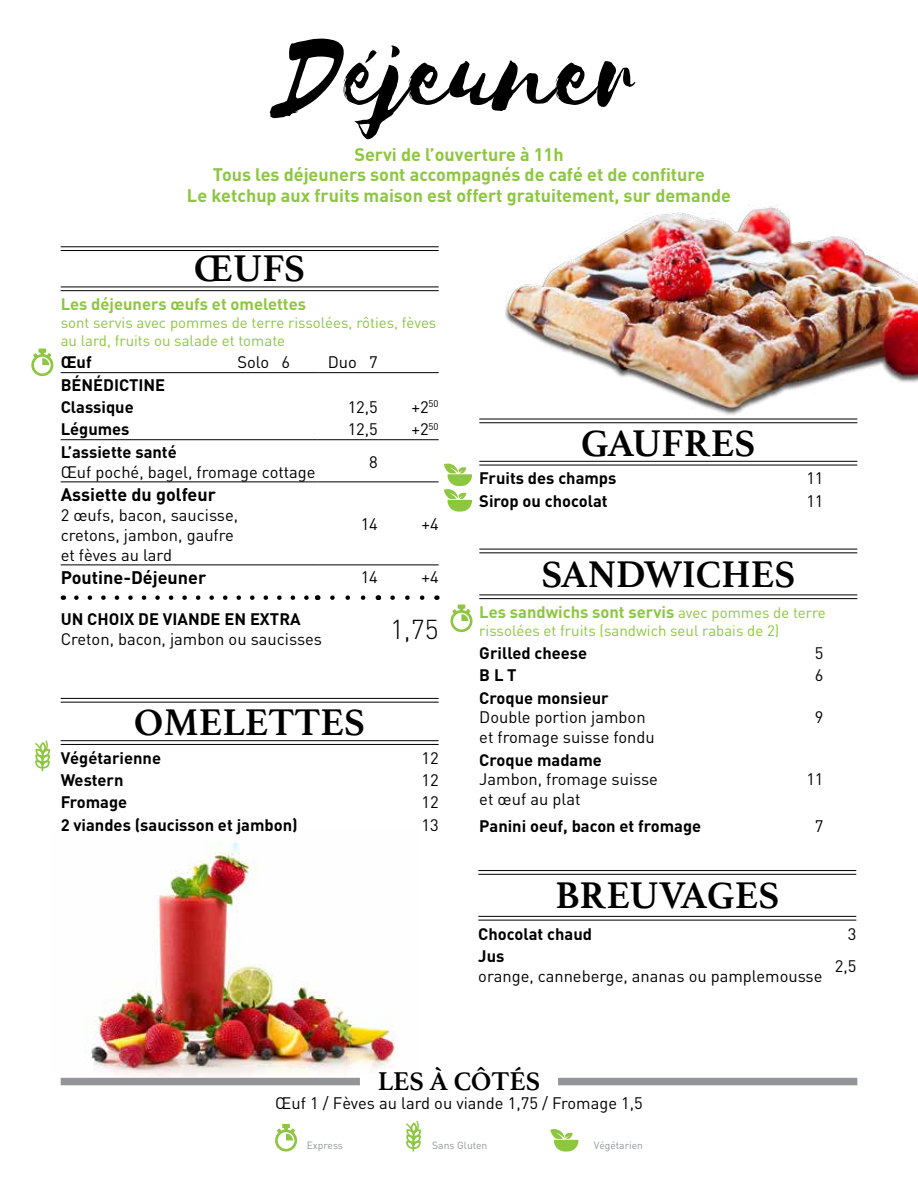
<style>
.page{position:relative;width:918px;height:1188px;background:#fff}
.page>*{position:absolute;margin:0;border:0;box-sizing:border-box;transform-origin:0 0}
.t1{font:120px "Selima";color:#000}
.t2{font:700 39px "Athelas";color:#000}
.t3{font:700 27px "Athelas";color:#000}
.t4{font:300 27px "DIN";color:#000}
.t5{font:700 18px/19.5px "DIN";color:#8dc63f;text-align:center}
.t6{font:700 18px "DIN";color:#000}
.t7{font:16.5px/19.8px "DIN";color:#000}
.t8{font:700 16.5px/22.4px "DIN";color:#000}
.t9{font:700 16.5px "DIN";color:#8dc63f}
.t10{font:15px/18px "DIN";color:#8dc63f}
.t11{font:10.35px "DIN";color:#939598}
.s1{font-weight:400;font-size:15px}
</style>
<div class="page">
<img style="left:61px;top:843px;width:335px;height:235px">
<hr style="left:478px;top:870px;width:378px;height:1px;background:#000">
<hr style="left:478px;top:874px;width:378px;height:1px;background:#000">
<hr style="left:478px;top:916px;width:378px;height:1px;background:#000">
<hr style="left:478px;top:920px;width:378px;height:1px;background:#000">
<hr style="left:479px;top:549px;width:378px;height:1px;background:#000">
<hr style="left:479px;top:552px;width:378px;height:1px;background:#000">
<hr style="left:479px;top:595px;width:378px;height:1px;background:#000">
<hr style="left:479px;top:598px;width:378px;height:1px;background:#000">
<svg style="left:450px;top:605px;width:22px;height:27px"></svg>
<svg style="left:64px;top:595px;width:253px;height:5px"></svg>
<svg style="left:318px;top:595px;width:60px;height:5px"></svg>
<svg style="left:379px;top:595px;width:57px;height:5px"></svg>
<hr style="left:61px;top:439px;width:256px;height:1px;background:#000">
<hr style="left:317px;top:439px;width:61px;height:1px;background:#000">
<hr style="left:378px;top:439px;width:61px;height:1px;background:#000">
<hr style="left:61px;top:482px;width:256px;height:1px;background:#000">
<hr style="left:317px;top:482px;width:61px;height:1px;background:#000">
<hr style="left:378px;top:482px;width:61px;height:1px;background:#000">
<hr style="left:61px;top:565px;width:256px;height:1px;background:#000">
<hr style="left:317px;top:565px;width:61px;height:1px;background:#000">
<hr style="left:378px;top:565px;width:61px;height:1px;background:#000">
<hr style="left:61px;top:372px;width:256px;height:1px;background:#000">
<hr style="left:317px;top:372px;width:61px;height:1px;background:#000">
<hr style="left:378px;top:372px;width:61px;height:1px;background:#000">
<svg style="left:76px;top:595px;width:234px;height:5px"></svg>
<svg style="left:332px;top:595px;width:38px;height:5px"></svg>
<svg style="left:393px;top:595px;width:36px;height:5px"></svg>
<hr style="left:61px;top:246px;width:378px;height:1px;background:#000">
<hr style="left:61px;top:250px;width:378px;height:1px;background:#000">
<hr style="left:61px;top:287px;width:378px;height:1px;background:#000">
<hr style="left:61px;top:290px;width:378px;height:1px;background:#000">
<svg style="left:31px;top:349px;width:22px;height:27px"></svg>
<svg style="left:406px;top:1121px;width:15px;height:31px"></svg>
<svg style="left:275px;top:1124px;width:22px;height:28px"></svg>
<svg style="left:550px;top:1129px;width:28px;height:23px"></svg>
<svg style="left:444px;top:464px;width:28px;height:48px"></svg>
<hr style="left:61px;top:698px;width:378px;height:1px;background:#000">
<hr style="left:61px;top:702px;width:378px;height:1px;background:#000">
<hr style="left:61px;top:740px;width:378px;height:1px;background:#000">
<hr style="left:61px;top:744px;width:378px;height:1px;background:#000">
<svg style="left:35px;top:740px;width:15px;height:31px"></svg>
<div style="left:61px;top:1078px;width:299px;height:7px;background:#939598"></div>
<div style="left:558px;top:1078px;width:299px;height:7px;background:#939598"></div>
<img style="left:454px;top:205px;width:464px;height:268px">
<h1 class="t1" style="left:279px;top:10px;width:361px">Déjeuner</h1>
<p class="t5" style="left:213px;top:144px;width:494px">Servi de l’ouverture à 11h<br>Tous les déjeuners sont accompagnés de café et de confiture</p>
<p class="t5" style="left:187px;top:185px;width:545px">Le ketchup aux fruits maison est offert gratuitement, sur demande</p>
<h2 class="t2" style="left:194px;top:237px;width:112px">ŒUFS</h2>
<p class="t9" style="left:61px;top:293px;width:247px">Les déjeuners œufs et omelettes</p>
<p class="t10" style="left:61px;top:313px;width:377px">sont servis avec pommes de terre rissolées, rôties, fèves au lard, fruits ou salade et tomate</p>
<p class="t8" style="left:61px;top:350px;width:33px">Œuf</p>
<p class="t7" style="left:237px;top:352px;width:54px">Solo 6</p>
<p class="t7" style="left:328px;top:352px;width:52px">Duo 7</p>
<p class="t8" style="left:61px;top:373px;width:106px">BÉNÉDICTINE<br>Classique</p>
<p class="t7" style="left:348px;top:397px;width:32px">12,5</p>
<p class="t7" style="left:411px;top:397px;width:29px">+2<sup>50</sup></p>
<p class="t8" style="left:61px;top:418px;width:70px">Légumes</p>
<p class="t7" style="left:348px;top:419px;width:32px">12,5</p>
<p class="t7" style="left:411px;top:419px;width:29px">+2<sup>50</sup></p>
<p class="t8" style="left:61px;top:440px;width:118px">L’assiette santé</p>
<p class="t7" style="left:61px;top:461px;width:257px">Œuf poché, bagel, fromage cottage</p>
<p class="t7" style="left:369px;top:451px;width:10px">8</p>
<p class="t6" style="left:61px;top:483px;width:157px">Assiette du golfeur</p>
<p class="t7" style="left:61px;top:505px;width:179px">2 œufs, bacon, saucisse, cretons, jambon, gaufre et fèves au lard</p>
<p class="t7" style="left:361px;top:514px;width:19px">14</p>
<p class="t7" style="left:421px;top:514px;width:19px">+4</p>
<p class="t6" style="left:61px;top:566px;width:147px">Poutine-Déjeuner</p>
<p class="t7" style="left:361px;top:567px;width:19px">14</p>
<p class="t7" style="left:421px;top:567px;width:19px">+4</p>
<p class="t8" style="left:61px;top:607px;width:242px">UN CHOIX DE VIANDE EN EXTRA</p>
<p class="t7" style="left:61px;top:629px;width:263px">Creton, bacon, jambon ou saucisses</p>
<h3 class="t4" style="left:390px;top:612px;width:50px">1,75</h3>
<h2 class="t2" style="left:134px;top:691px;width:232px">OMELETTES</h2>
<p class="t8" style="left:61px;top:746px;width:102px">Végétarienne</p>
<p class="t7" style="left:421px;top:747px;width:19px">12</p>
<p class="t8" style="left:61px;top:768px;width:64px">Western</p>
<p class="t7" style="left:421px;top:770px;width:19px">12</p>
<p class="t8" style="left:61px;top:791px;width:68px">Fromage</p>
<p class="t7" style="left:421px;top:792px;width:19px">12</p>
<p class="t8" style="left:61px;top:813px;width:239px">2 viandes (saucisson et jambon)</p>
<p class="t7" style="left:421px;top:815px;width:19px">13</p>
<h2 class="t2" style="left:581px;top:411px;width:176px">GAUFRES</h2>
<p class="t8" style="left:479px;top:467px;width:139px">Fruits des champs</p>
<p class="t7" style="left:806px;top:468px;width:19px">11</p>
<p class="t8" style="left:479px;top:489px;width:130px">Sirop ou chocolat</p>
<p class="t7" style="left:806px;top:490px;width:19px">11</p>
<h2 class="t2" style="left:541px;top:543px;width:255px">SANDWICHES</h2>
<p class="t9" style="left:479px;top:602px;width:348px">Les sandwichs sont servis <span class="s1">avec pommes de terre</span></p>
<p class="t10" style="left:479px;top:622px;width:302px">rissolées et fruits (sandwich seul rabais de 2)</p>
<p class="t8" style="left:479px;top:641px;width:109px">Grilled cheese</p>
<p class="t7" style="left:815px;top:643px;width:10px">5</p>
<p class="t8" style="left:479px;top:663px;width:39px">B L T</p>
<p class="t7" style="left:815px;top:665px;width:10px">6</p>
<p class="t8" style="left:479px;top:686px;width:131px">Croque monsieur</p>
<p class="t7" style="left:479px;top:707px;width:177px">Double portion jambon et fromage suisse fondu</p>
<p class="t7" style="left:815px;top:707px;width:10px">9</p>
<p class="t8" style="left:479px;top:748px;width:124px">Croque madame</p>
<p class="t7" style="left:479px;top:769px;width:180px">Jambon, fromage suisse et œuf au plat</p>
<p class="t7" style="left:806px;top:769px;width:19px">11</p>
<p class="t8" style="left:479px;top:814px;width:224px">Panini oeuf, bacon et fromage</p>
<p class="t7" style="left:815px;top:815px;width:10px">7</p>
<h2 class="t2" style="left:555px;top:864px;width:225px">BREUVAGES</h2>
<p class="t8" style="left:478px;top:922px;width:115px">Chocolat chaud</p>
<p class="t7" style="left:848px;top:924px;width:10px">3</p>
<p class="t8" style="left:478px;top:944px;width:28px">Jus</p>
<p class="t7" style="left:478px;top:966px;width:346px">orange, canneberge, ananas ou pamplemousse</p>
<p class="t7" style="left:835px;top:956px;width:23px">2,5</p>
<h3 class="t3" style="left:378px;top:1059px;width:164px">LES À CÔTÉS</h3>
<p class="t7" style="left:275px;top:1093px;width:369px">Œuf 1 / Fèves au lard ou viande 1,75 / Fromage 1,5</p>
<p class="t11" style="left:307px;top:1139px;width:38px">Express</p>
<p class="t11" style="left:432px;top:1139px;width:57px">Sans Gluten</p>
<p class="t11" style="left:594px;top:1139px;width:51px">Végétarien</p>
</div>
